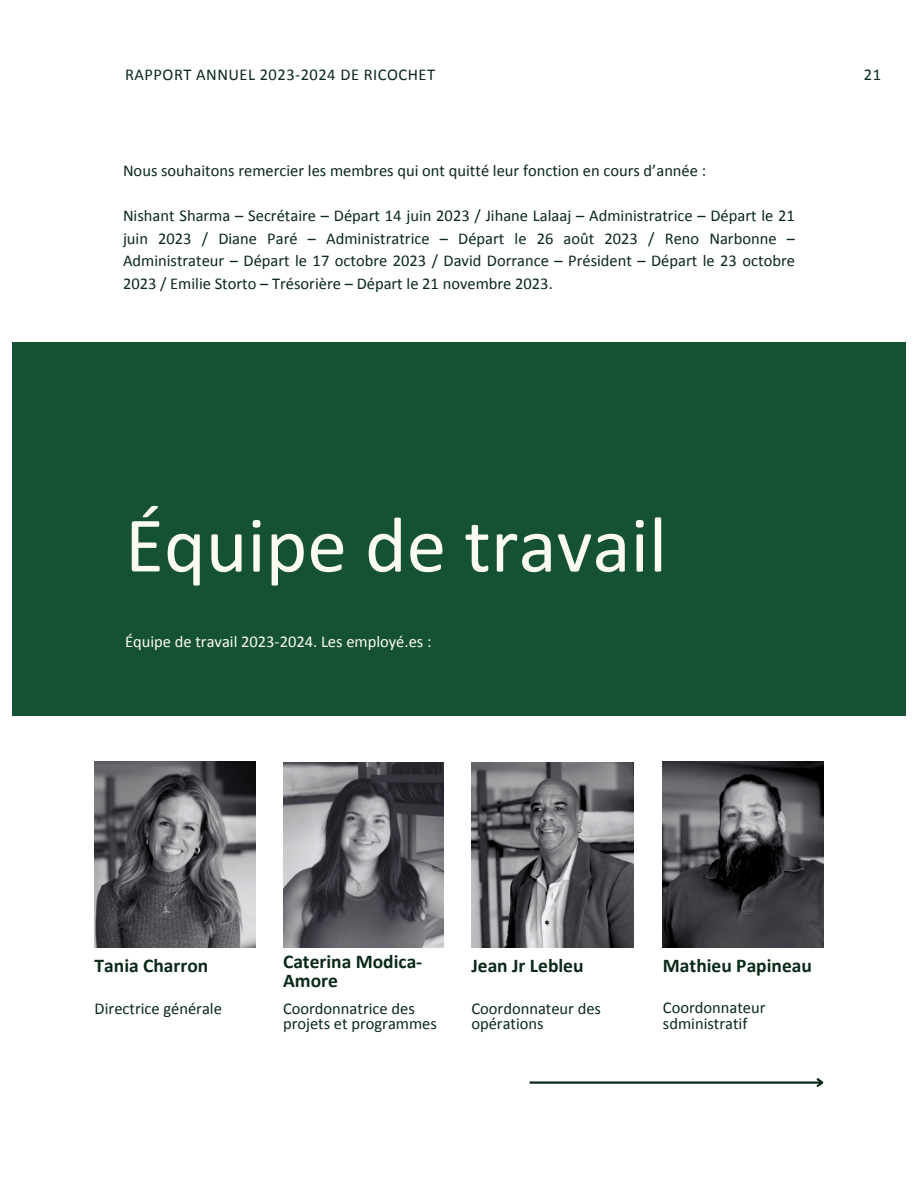
<style>
.page{position:relative;width:918px;height:1188px;background:#fff}
.page>*{position:absolute;margin:0;border:0;box-sizing:border-box;transform-origin:0 0}
.t1{font:79.5px "Calibri";color:#fcfbf0}
.t2{font:700 19.5px/19.2px "Calibri";color:#0a2919}
.t3{font:16.5px/22.5px "Calibri";color:#0a2919}
.t4{font:16.5px "Calibri";color:#fcfbf0}
.t5{font:16.5px "Calibri";letter-spacing:.03em;color:#0a2919}
</style>
<div class="page">
<img style="left:95px;top:762px;width:161px;height:185px">
<img style="left:471px;top:762px;width:162px;height:186px">
<img style="left:663px;top:762px;width:161px;height:185px">
<img style="left:283px;top:762px;width:161px;height:186px">
<div style="left:12px;top:342px;width:894px;height:373px;background:#145233"></div>
<hr style="left:530px;top:1081px;width:292px;height:3px;background:#0a2919">
<svg style="left:815px;top:1078px;width:9px;height:9px"></svg>
<h3 class="t5" style="left:125px;top:67px;width:312px">RAPPORT ANNUEL 2023-2024 DE RICOCHET</h3>
<p class="t3" style="left:864px;top:64px;width:19px">21</p>
<p class="t3" style="left:123px;top:161px;width:585px">Nous souhaitons remercier les membres qui ont quitté leur fonction en cours d’année :</p>
<p class="t3" style="left:123px;top:206px;width:673px;text-align:justify">Nishant Sharma – Secrétaire – Départ 14 juin 2023 / Jihane Lalaaj – Administratrice – Départ le 21 juin 2023 / Diane Paré – Administratrice – Départ le 26 août 2023 / Reno Narbonne – Administrateur – Départ le 17 octobre 2023 / David Dorrance – Président – Départ le 23 octobre 2023 / Emilie Storto – Trésorière – Départ le 21 novembre 2023.</p>
<h2 class="t1" style="left:125px;top:512px;width:543px">Équipe de travail</h2>
<p class="t4" style="left:125px;top:635px;width:308px">Équipe de travail 2023-2024. Les employé.es :</p>
<h2 class="t2" style="left:283px;top:953px;width:141px">Caterina Modica-<br>Amore</h2>
<p class="t3" style="left:283px;top:1002px;width:155px;line-height:15.8px">Coordonnatrice des projets et programmes</p>
<h1 class="t2" style="left:95px;top:957px;width:115px">Tania Charron</h1>
<p class="t2" style="left:471px;top:958px;width:114px">Jean Jr Lebleu</p>
<h2 class="t3" style="left:95px;top:999px;width:129px">Directrice générale</h2>
<p class="t3" style="left:471px;top:1002px;width:131px;line-height:15.8px">Coordonnateur des opérations</p>
<h2 class="t2" style="left:663px;top:957px;width:150px">Mathieu Papineau</h2>
<p class="t3" style="left:663px;top:1001px;width:104px;line-height:15.8px">Coordonnateur sdministratif</p>
</div>
